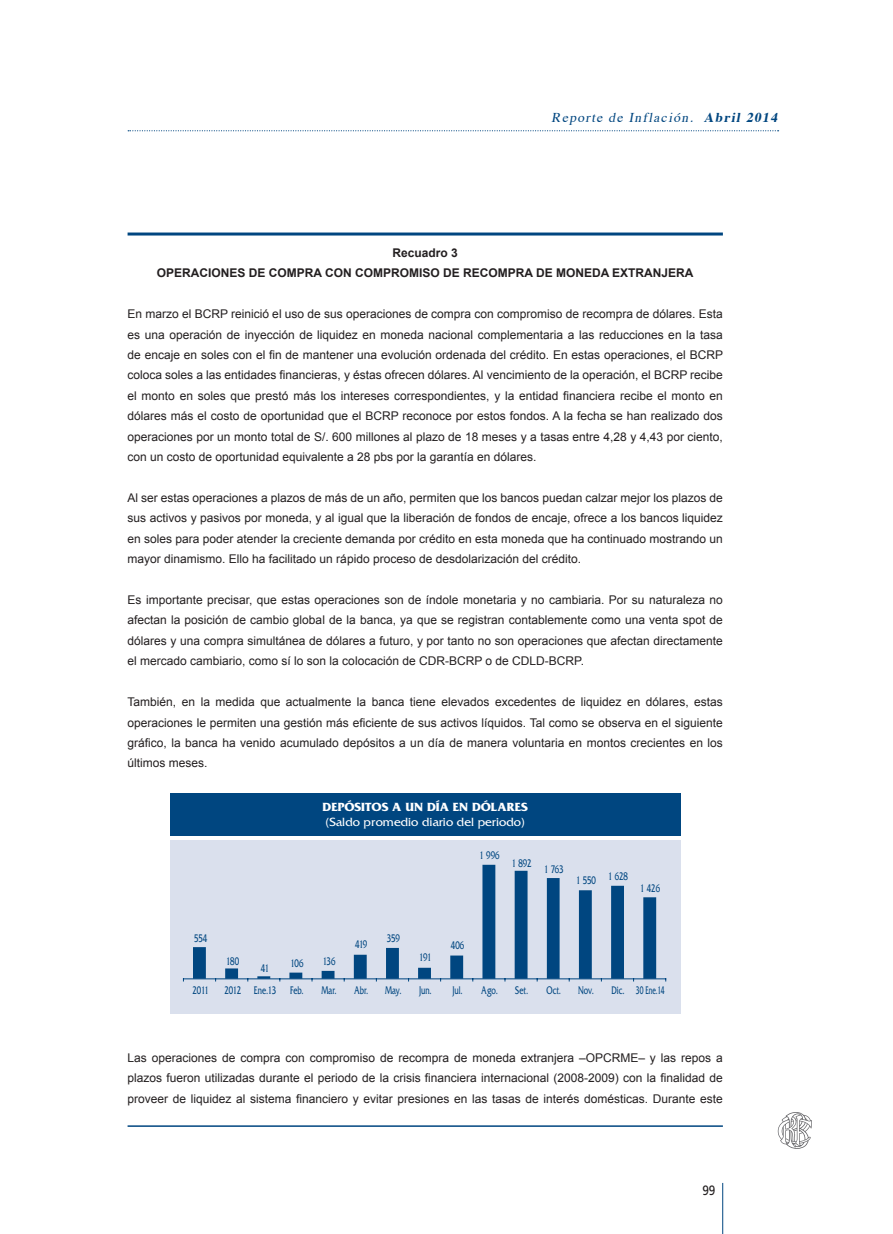
<style>
.page{position:relative;width:893px;height:1234px;background:#fff}
.page>*{position:absolute;margin:0;border:0;box-sizing:border-box;transform-origin:0 0}
.t1{font:italic 13.5px "Times";color:#004680}
.t2{font:13.5px "Frutiger";color:#231f20;scale:.88 1}
.t3{font:12.45px "Friz Quadrata";color:#fff;scale:1.04 1}
.t4{font:700 12.45px "Friz Quadrata";color:#fff;scale:1.04 1}
.t5{font:12px/20.4px "Arial";color:#231f20;text-align:justify}
.t6{font:700 12px "Arial";color:#231f20}
.t7{font:11.55px "Friz Quadrata";color:#004680;scale:.68 1}
.t8{font:11.55px "Friz Quadrata";color:#004680;scale:.58 1}
.s1{font-weight:700}
</style>
<div class="page">
<svg style="left:128px;top:130px;width:651px;height:1px"></svg>
<hr style="left:722px;top:1182px;width:1px;height:51px;background:#004680">
<svg style="left:778px;top:1112px;width:34px;height:37px"></svg>
<hr style="left:128px;top:232px;width:595px;height:3px;background:#004680">
<hr style="left:128px;top:1125px;width:595px;height:1px;background:#004680">
<div style="left:170px;top:839px;width:510px;height:174px;background:#dae0ed"></div>
<div style="left:170px;top:792px;width:510px;height:43px;background:#004680"></div>
<svg style="left:193px;top:864px;width:463px;height:114px"></svg>
<hr style="left:183px;top:978px;width:483px;height:1px;background:#004680">
<p class="t1" style="left:552px;top:105px;width:231px">Reporte de Inflación. <span class="s1">Abril 2014</span></p>
<p class="t6" style="left:393px;top:245px;width:67px">Recuadro 3</p>
<p class="t6" style="left:157px;top:265px;width:538px">OPERACIONES DE COMPRA CON COMPROMISO DE RECOMPRA DE MONEDA EXTRANJERA</p>
<p class="t5" style="left:128px;top:304px;width:597px">En marzo el BCRP reinició el uso de sus operaciones de compra con compromiso de recompra de dólares. Esta es una operación de inyección de liquidez en moneda nacional complementaria a las reducciones en la tasa de encaje en soles con el fin de mantener una evolución ordenada del crédito. En estas operaciones, el BCRP coloca soles a las entidades financieras, y éstas ofrecen dólares. Al vencimiento de la operación, el BCRP recibe el monto en soles que prestó más los intereses correspondientes, y la entidad financiera recibe el monto en dólares más el costo de oportunidad que el BCRP reconoce por estos fondos. A la fecha se han realizado dos operaciones por un monto total de S/. 600 millones al plazo de 18 meses y a tasas entre 4,28 y 4,43 por ciento, con un costo de oportunidad equivalente a 28 pbs por la garantía en dólares.</p>
<p class="t5" style="left:128px;top:487px;width:597px">Al ser estas operaciones a plazos de más de un año, permiten que los bancos puedan calzar mejor los plazos de sus activos y pasivos por moneda, y al igual que la liberación de fondos de encaje, ofrece a los bancos liquidez en soles para poder atender la creciente demanda por crédito en esta moneda que ha continuado mostrando un mayor dinamismo. Ello ha facilitado un rápido proceso de desdolarización del crédito.</p>
<p class="t5" style="left:128px;top:589px;width:597px">Es importante precisar, que estas operaciones son de índole monetaria y no cambiaria. Por su naturaleza no afectan la posición de cambio global de la banca, ya que se registran contablemente como una venta spot de dólares y una compra simultánea de dólares a futuro, y por tanto no son operaciones que afectan directamente el mercado cambiario, como sí lo son la colocación de CDR-BCRP o de CDLD-BCRP.</p>
<p class="t5" style="left:128px;top:691px;width:597px">También, en la medida que actualmente la banca tiene elevados excedentes de liquidez en dólares, estas operaciones le permiten una gestión más eficiente de sus activos líquidos. Tal como se observa en el siguiente gráfico, la banca ha venido acumulado depósitos a un día de manera voluntaria en montos crecientes en los últimos meses.</p>
<p class="t4" style="left:323px;top:800px;width:199px">DEPÓSITOS A UN DÍA EN DÓLARES</p>
<p class="t3" style="left:325px;top:815px;width:193px">(Saldo promedio diario del periodo)</p>
<p class="t7" style="left:194px;top:931px;width:21px">554</p>
<p class="t7" style="left:193px;top:983px;width:25px">2011</p>
<p class="t7" style="left:226px;top:954px;width:21px">180</p>
<p class="t7" style="left:224px;top:983px;width:26px">2012</p>
<p class="t7" style="left:261px;top:961px;width:14px">41</p>
<p class="t7" style="left:254px;top:983px;width:34px">Ene.13</p>
<p class="t7" style="left:290px;top:956px;width:21px">106</p>
<p class="t7" style="left:290px;top:983px;width:22px">Feb.</p>
<p class="t7" style="left:323px;top:954px;width:20px">136</p>
<p class="t7" style="left:321px;top:983px;width:24px">Mar.</p>
<p class="t7" style="left:355px;top:937px;width:19px">419</p>
<p class="t7" style="left:354px;top:983px;width:23px">Abr.</p>
<p class="t7" style="left:387px;top:931px;width:21px">359</p>
<p class="t7" style="left:385px;top:983px;width:26px">May.</p>
<p class="t7" style="left:419px;top:950px;width:20px">191</p>
<p class="t7" style="left:419px;top:983px;width:20px">Jun.</p>
<p class="t7" style="left:480px;top:848px;width:31px">1 996</p>
<p class="t7" style="left:512px;top:856px;width:31px">1 892</p>
<p class="t7" style="left:544px;top:862px;width:30px">1 763</p>
<p class="t7" style="left:576px;top:873px;width:31px">1 550</p>
<p class="t7" style="left:608px;top:870px;width:31px">1 628</p>
<p class="t7" style="left:640px;top:881px;width:31px">1 426</p>
<p class="t7" style="left:451px;top:938px;width:22px">406</p>
<p class="t7" style="left:452px;top:983px;width:17px">Jul.</p>
<p class="t7" style="left:481px;top:983px;width:26px">Ago.</p>
<p class="t7" style="left:515px;top:983px;width:21px">Set.</p>
<p class="t7" style="left:546px;top:983px;width:23px">Oct.</p>
<p class="t7" style="left:578px;top:983px;width:25px">Nov.</p>
<p class="t7" style="left:611px;top:983px;width:21px">Dic.</p>
<p class="t8" style="left:636px;top:983px;width:51px">30 Ene.14</p>
<p class="t5" style="left:128px;top:1047px;width:597px">Las operaciones de compra con compromiso de recompra de moneda extranjera –OPCRME– y las repos a plazos fueron utilizadas durante el periodo de la crisis financiera internacional (2008-2009) con la finalidad de proveer de liquidez al sistema financiero y evitar presiones en las tasas de interés domésticas. Durante este</p>
<p class="t2" style="left:702px;top:1182px;width:16px">99</p>
</div>
